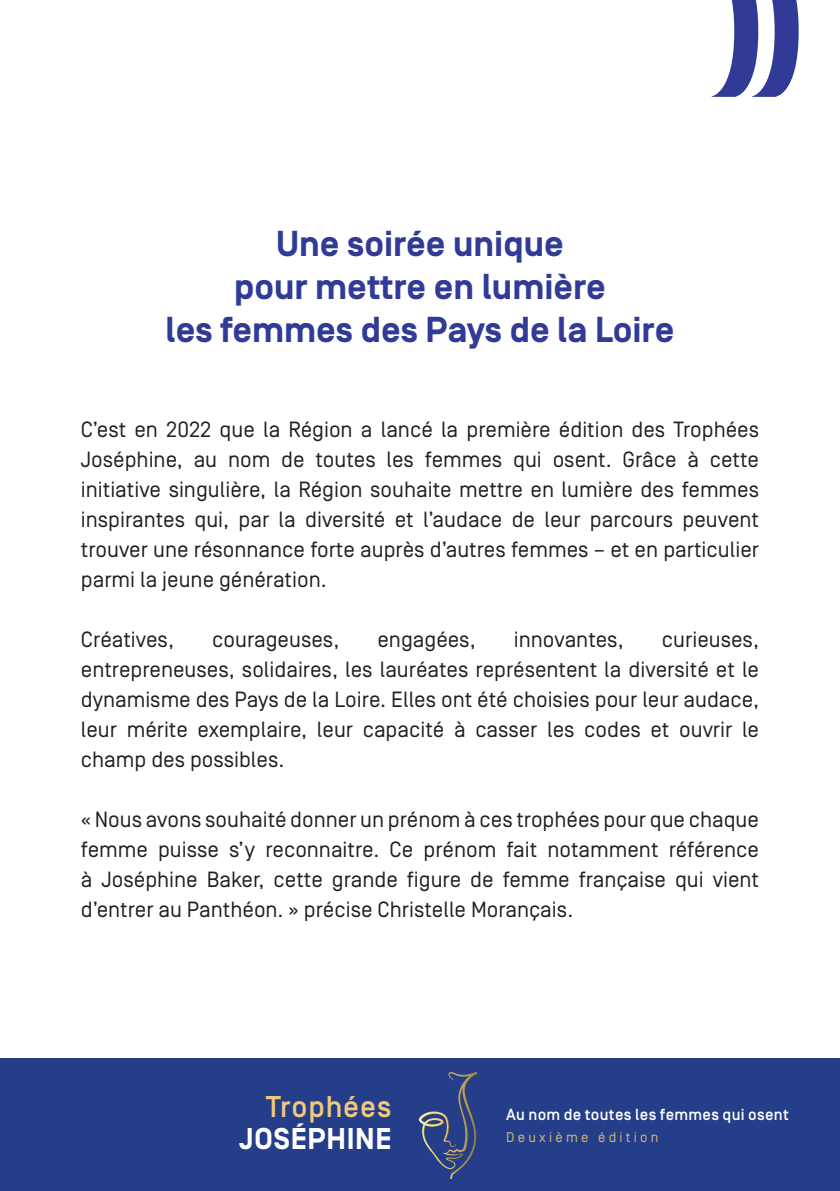
<style>
.page{position:relative;width:840px;height:1191px;background:#fff}
.page>*{position:absolute;margin:0;border:0;box-sizing:border-box;transform-origin:0 0}
.t1{font:700 36px/43.2px "Simplon Norm";color:#313b97;text-align:center}
.t2{font:700 30px "Simplon Norm";letter-spacing:.025em;color:#fff}
.t3{font:500 30px "Simplon Norm";letter-spacing:.03em;color:#f0c97b}
.t4{font:22px/30px "Simplon Norm";color:#231f20;text-align:justify}
.t5{font:500 16px "Simplon Norm";letter-spacing:.02em;color:#fff}
.t6{font:14px "Simplon Norm";letter-spacing:.23em;color:#d8b875}
</style>
<div class="page">
<div style="left:0;top:1058px;width:839px;height:133px;background:#253e8a"></div>
<svg style="left:418px;top:1072px;width:60px;height:106px"></svg>
<svg style="left:711px;top:0;width:87px;height:97px"></svg>
<h1 class="t1" style="left:165px;top:224px;width:510px">Une soirée unique<br>pour mettre en lumière<br>les femmes des Pays de la Loire</h1>
<p class="t4" style="left:81px;top:415px;width:679px">C’est en 2022 que la Région a lancé la première édition des Trophées Joséphine, au nom de toutes les femmes qui osent. Grâce à cette initiative singulière, la Région souhaite mettre en lumière des femmes inspirantes qui, par la diversité et l’audace de leur parcours peuvent trouver une résonnance forte auprès d’autres femmes – et en particulier parmi la jeune génération.</p>
<p class="t4" style="left:81px;top:625px;width:95px">Créatives,</p>
<p class="t4" style="left:212px;top:625px;width:129px">courageuses,</p>
<p class="t4" style="left:377px;top:625px;width:100px">engagées,</p>
<p class="t4" style="left:513px;top:625px;width:111px">innovantes,</p>
<p class="t4" style="left:81px;top:625px;width:679px;text-indent:580px">curieuses, entrepreneuses, solidaires, les lauréates représentent la diversité et le dynamisme des Pays de la Loire. Elles ont été choisies pour leur audace, leur mérite exemplaire, leur capacité à casser les codes et ouvrir le champ des possibles.</p>
<p class="t4" style="left:81px;top:805px;width:679px">« Nous avons souhaité donner un prénom à ces trophées pour que chaque femme puisse s’y reconnaitre. Ce prénom fait notamment référence à Joséphine Baker, cette grande figure de femme française qui vient d’entrer au Panthéon. » précise Christelle Morançais.</p>
<h2 class="t3" style="left:266px;top:1090px;width:127px">Trophées</h2>
<h2 class="t2" style="left:239px;top:1122px;width:153px">JOSÉPHINE</h2>
<p class="t5" style="left:506px;top:1106px;width:284px">Au nom de toutes les femmes qui osent</p>
<p class="t6" style="left:506px;top:1129px;width:154px">Deuxième édition</p>
</div>
